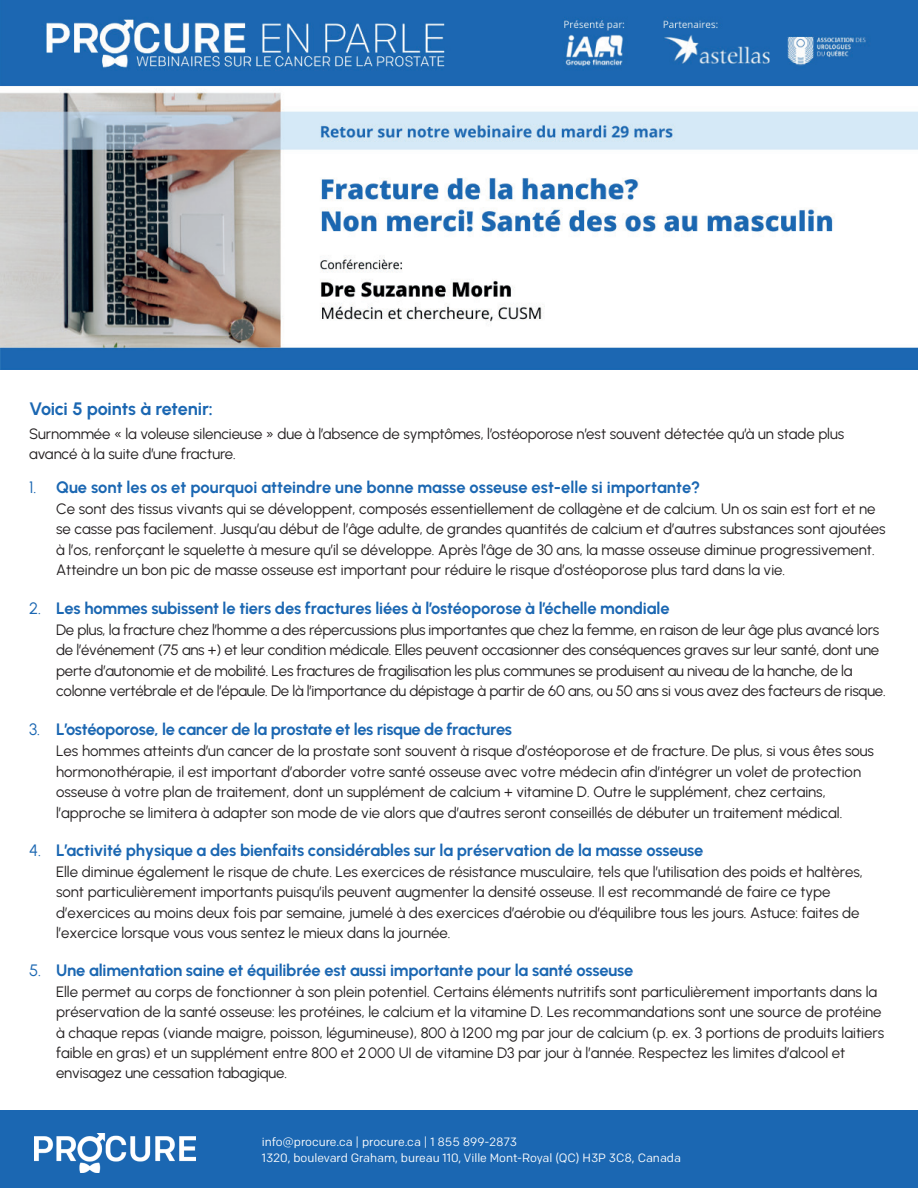
<style>
.page{position:relative;width:918px;height:1188px;background:#fff}
.page>*{position:absolute;margin:0;border:0;box-sizing:border-box;transform-origin:0 0}
.t1{font:18px "Urbanist";letter-spacing:-.01em;color:#1b67b2}
.t2{font:16.5px "Urbanist";letter-spacing:-.01em;color:#1b67b2}
.t3{font:15px/20.4px "Urbanist";color:#231f20}
.t4{font:12px/16.5px "Colfax";color:#fff}
</style>
<div class="page">
<img style="left:0;top:0;width:918px;height:369px">
<div style="left:0;top:1111px;width:918px;height:77px;background:#1b67b2"></div>
<img style="left:34px;top:1134px;width:161px;height:38px">
<p class="t1" style="left:29px;top:397px;width:185px">Voici 5 points à retenir:</p>
<p class="t3" style="left:29px;top:424px;width:817px;line-height:19.5px">Surnommée « la voleuse silencieuse » due à l’absence de symptômes, l’ostéoporose n’est souvent détectée qu’à un stade plus avancé à la suite d’une fracture.</p>
<p class="t2" style="left:29px;top:476px;width:673px">1. Que sont les os et pourquoi atteindre une bonne masse osseuse est-elle si importante?</p>
<p class="t3" style="left:56px;top:498px;width:831px">Ce sont des tissus vivants qui se développent, composés essentiellement de collagène et de calcium. Un os sain est fort et ne se casse pas facilement. Jusqu’au début de l’âge adulte, de grandes quantités de calcium et d’autres substances sont ajoutées à l’os, renforçant le squelette à mesure qu’il se développe. Après l’âge de 30 ans, la masse osseuse diminue progressivement.<br>Atteindre un bon pic de masse osseuse est important pour réduire le risque d’ostéoporose plus tard dans la vie.</p>
<p class="t2" style="left:29px;top:597px;width:642px">2. Les hommes subissent le tiers des fractures liées à l’ostéoporose à l’échelle mondiale</p>
<p class="t3" style="left:56px;top:619px;width:831px">De plus, la fracture chez l’homme a des répercussions plus importantes que chez la femme, en raison de leur âge plus avancé lors de l’événement (75 ans +) et leur condition médicale. Elles peuvent occasionner des conséquences graves sur leur santé, dont une perte d’autonomie et de mobilité. Les fractures de fragilisation les plus communes se produisent au niveau de la hanche, de la colonne vertébrale et de l’épaule. De là l’importance du dépistage à partir de 60 ans, ou 50 ans si vous avez des facteurs de risque.</p>
<p class="t2" style="left:29px;top:718px;width:485px">3. L’ostéoporose, le cancer de la prostate et les risque de fractures</p>
<p class="t3" style="left:56px;top:740px;width:819px">Les hommes atteints d’un cancer de la prostate sont souvent à risque d’ostéoporose et de fracture. De plus, si vous êtes sous hormonothérapie, il est important d’aborder votre santé osseuse avec votre médecin afin d’intégrer un volet de protection osseuse à votre plan de traitement, dont un supplément de calcium + vitamine D. Outre le supplément, chez certains, l’approche se limitera à adapter son mode de vie alors que d’autres seront conseillés de débuter un traitement médical.</p>
<p class="t2" style="left:29px;top:839px;width:676px">4. L’activité physique a des bienfaits considérables sur la préservation de la masse osseuse</p>
<p class="t3" style="left:56px;top:861px;width:808px">Elle diminue également le risque de chute. Les exercices de résistance musculaire, tels que l’utilisation des poids et haltères, sont particulièrement importants puisqu’ils peuvent augmenter la densité osseuse. Il est recommandé de faire ce type d’exercices au moins deux fois par semaine, jumelé à des exercices d’aérobie ou d’équilibre tous les jours. Astuce: faites de l’exercice lorsque vous vous sentez le mieux dans la journée.</p>
<p class="t2" style="left:29px;top:960px;width:606px">5. Une alimentation saine et équilibrée est aussi importante pour la santé osseuse</p>
<p class="t3" style="left:56px;top:981px;width:830px">Elle permet au corps de fonctionner à son plein potentiel. Certains éléments nutritifs sont particulièrement importants dans la préservation de la santé osseuse: les protéines, le calcium et la vitamine D. Les recommandations sont une source de protéine à chaque repas (viande maigre, poisson, légumineuse), 800 à 1200 mg par jour de calcium (p. ex. 3 portions de produits laitiers faible en gras) et un supplément entre 800 et 2 000 UI de vitamine D3 par jour à l’année. Respectez les limites d’alcool et envisagez une cessation tabagique.</p>
<p class="t4" style="left:262px;top:1133px;width:421px">info@procure.ca | procure.ca | 1 855 899-2873<br>1320, boulevard Graham, bureau 110, Ville Mont-Royal (QC) H3P 3C8, Canada</p>
</div>
